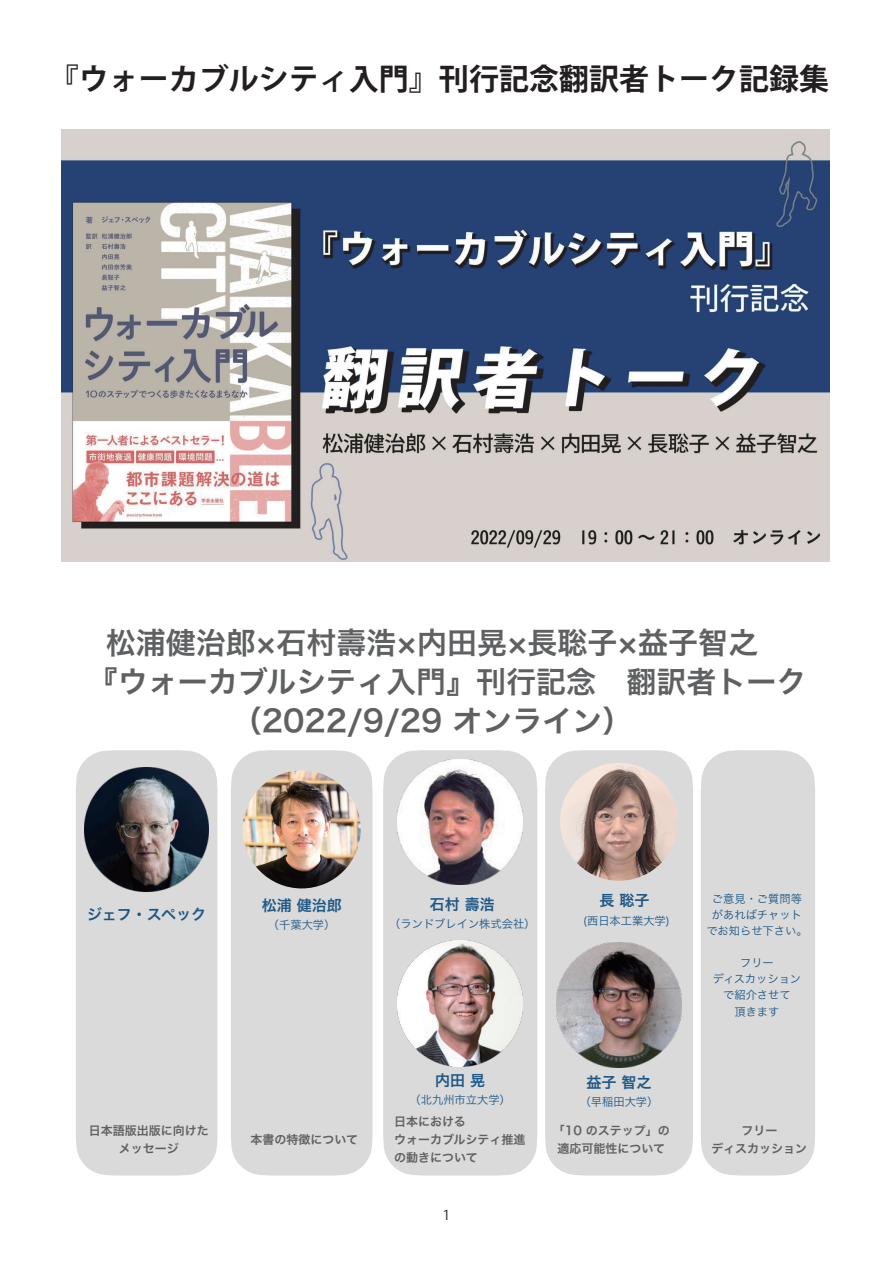
<style>
.page{position:relative;width:893px;height:1263px;background:#fff}
.page>*{position:absolute;margin:0;border:0;box-sizing:border-box;transform-origin:0 0}
.t1{font:30px/39px "Hira Kaku Pro N W6";color:#5e6062;text-align:center}
.t2{font:700 30px "Koz Go Pro";color:#231f20}
.t3{font:15px "Hira Kaku Pro N W6";color:#1d5786}
.t4{font:13.5px "Koz Go Std";color:#231f20}
.t5{font:12px/18px "Hira Kaku Pro N W6";color:#5e6062;text-align:center}
.t6{font:11.25px/16px "Hira Kaku Pro N W3";color:#1d5786;text-align:center}
</style>
<div class="page">
<img style="left:61px;top:130px;width:768px;height:431px">
<div style="left:231px;top:750px;width:142px;height:425px;background:#dadada"></div>
<div style="left:545px;top:750px;width:148px;height:425px;background:#dadada"></div>
<div style="left:383px;top:750px;width:154px;height:425px;background:#dadada"></div>
<img style="left:243px;top:770px;width:118px;height:118px;border-radius:59px">
<img style="left:560px;top:763px;width:118px;height:118px;border-radius:59px">
<img style="left:398px;top:760px;width:125px;height:124px">
<img style="left:398px;top:941px;width:125px;height:125px">
<img style="left:556px;top:942px;width:126px;height:126px">
<div style="left:701px;top:750px;width:114px;height:425px;background:#dadada"></div>
<div style="left:76px;top:750px;width:142px;height:425px;background:#dadada"></div>
<img style="left:85px;top:767px;width:124px;height:124px">
<h1 class="t2" style="left:49px;top:60px;width:782px">『ウォーカブルシティ入門』刊行記念翻訳者トーク記録集</h1>
<h1 class="t1" style="left:58px;top:622px;width:750px">松浦健治郎×石村壽浩×内田晃×長聡子×益子智之<br>　『ウォーカブルシティ入門』刊行記念　翻訳者トーク（2022/9/29 オンライン）</h1>
<h2 class="t3" style="left:87px;top:900px;width:120px">ジェフ・スペック</h2>
<p class="t5" style="left:89px;top:1121px;width:121px">日本語版出版に向けたメッセージ</p>
<h2 class="t3" style="left:262px;top:892px;width:81px">松浦 健治郎</h2>
<p class="t6" style="left:268px;top:916px;width:69px">（千葉大学）</p>
<p class="t5" style="left:251px;top:1130px;width:109px">本書の特徴について</p>
<h2 class="t3" style="left:430px;top:890px;width:66px">石村 壽浩</h2>
<p class="t6" style="left:389px;top:914px;width:148px">（ランドブレイン株式会社）</p>
<h2 class="t3" style="left:600px;top:887px;width:51px">長 聡子</h2>
<p class="t6" style="left:583px;top:911px;width:88px">(西日本工業大学)</p>
<p class="t6" style="left:706px;top:890px;width:103px">ご意見・ご質問等があればチャットでお知らせ下さい。</p>
<p class="t6" style="left:713px;top:954px;width:90px">フリー<br>ディスカッションで紹介させて<br>頂きます</p>
<h2 class="t3" style="left:435px;top:1067px;width:51px">内田 晃</h2>
<p class="t6" style="left:410px;top:1091px;width:103px">（北九州市立大学）</p>
<p class="t5" style="left:394px;top:1112px;width:133px;text-align:left">日本における<br>ウォーカブルシティ推進の動きについて</p>
<p class="t5" style="left:553px;top:1121px;width:119px">「10 のステップ」の適応可能性について</p>
<p class="t5" style="left:712px;top:1121px;width:97px">フリー<br>ディスカッション</p>
<h2 class="t3" style="left:587px;top:1069px;width:66px">益子 智之</h2>
<p class="t6" style="left:580px;top:1093px;width:80px">（早稲田大学）</p>
<p class="t4" style="left:443px;top:1206px;width:9px">1</p>
</div>
